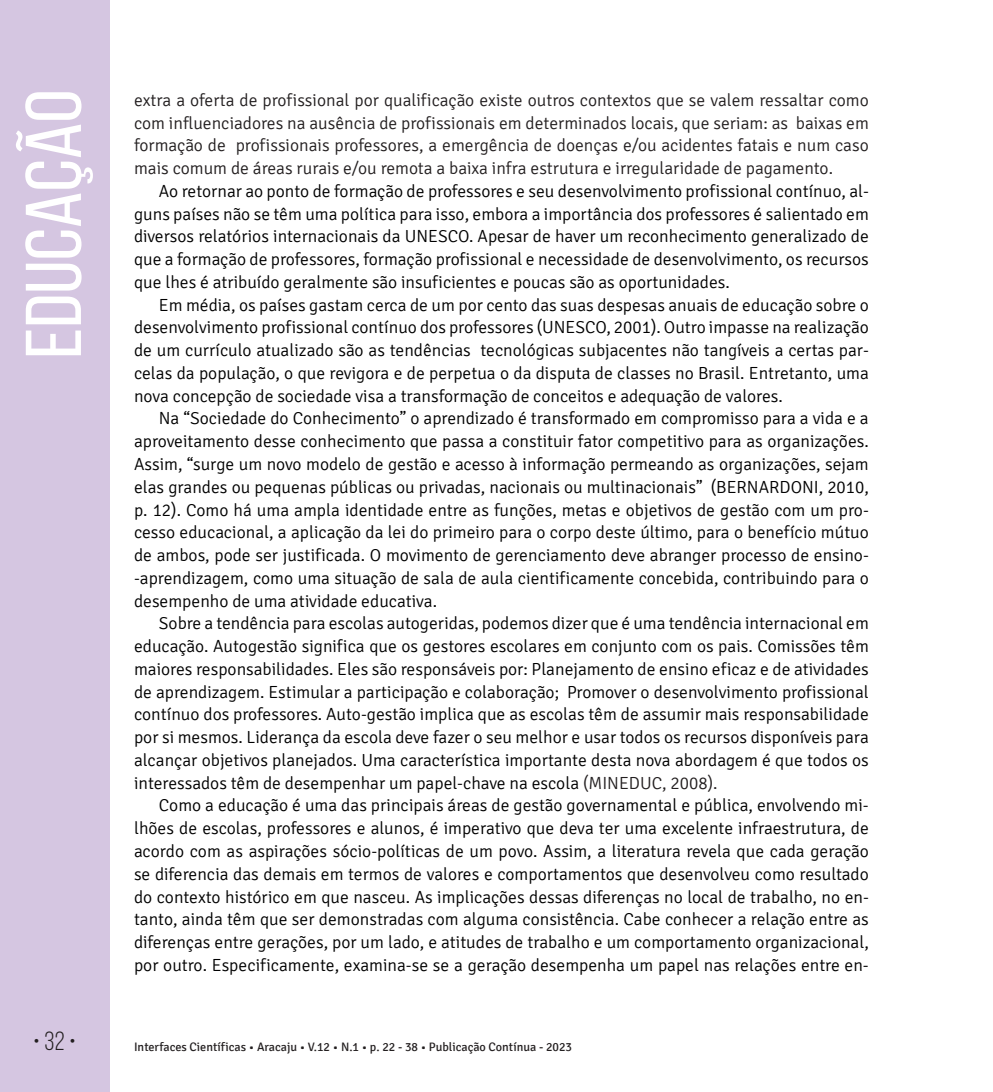
<style>
.page{position:relative;width:993px;height:1092px;background:#fff}
.page>*{position:absolute;margin:0;border:0;box-sizing:border-box;transform-origin:0 0}
.t1{font:78.75px "Bebas Neue";color:#fff;scale:1.09 1}
.t2{font:26.25px "Bebas Neue";color:#231f20}
.t3{font:300 17.5px/22.8px "Signika";color:#000001;text-align:justify}
.t4{font:300 17.5px/22.8px "Signika";color:#231f20;text-align:justify}
.t5{font:12.25px "Signika";color:#231f20}
.s1{color:#231f20}
</style>
<div class="page">
<div style="left:0;top:0;width:109px;height:1091px;background:#d5c6e1"></div>
<h1 class="t1" style="left:11px;top:358px;width:248px;rotate:-90deg">EDUCAÇÃO</h1>
<p class="t4" style="left:134px;top:89px;width:736px">extra a oferta de profissional por qualificação existe outros contextos que se valem ressaltar como com influenciadores na ausência de profissionais em determinados locais, que seriam: as baixas em formação de profissionais professores, a emergência de doenças e/ou acidentes fatais e num caso mais comum de áreas rurais e/ou remota a baixa infra estrutura e irregularidade de pagamento.</p>
<p class="t3" style="left:134px;top:180px;width:736px;text-indent:25px">Ao retornar ao ponto de formação de professores e seu desenvolvimento profissional contínuo, al&shy;guns países não se têm uma política para isso, embora a importância dos professores é salientado em diversos relatórios internacionais da UNESCO. Apesar de haver um reconhecimento generalizado de que a formação de professores, formação profissional e necessidade de desenvolvimento, os recursos que lhes é atribuído geralmente são insuficientes e poucas são as oportunidades.</p>
<p class="t3" style="left:134px;top:294px;width:736px;text-indent:25px">Em média, os países gastam cerca de um por cento das suas despesas anuais de educação sobre o desenvolvimento profissional contínuo dos professores (UNESCO, 2001). Outro impasse na realização de um currículo atualizado são as tendências tecnológicas subjacentes não tangíveis a certas par&shy;celas da população, o que revigora e de perpetua o da disputa de classes no Brasil. Entretanto, uma nova concepção de sociedade visa a transformação de conceitos e adequação de valores.</p>
<p class="t3" style="left:134px;top:407px;width:736px;text-indent:25px">Na “Sociedade do Conhecimento” o aprendizado é transformado em compromisso para a vida e a aproveitamento desse conhecimento que passa a constituir fator competitivo para as organizações.<br>Assim, “surge um novo modelo de gestão e acesso à informação permeando as organizações, sejam elas grandes ou pequenas públicas ou privadas, nacionais ou multinacionais” (BERNARDONI, 2010, p. 12). Como há uma ampla identidade entre as funções, metas e objetivos de gestão com um pro&shy;cesso educacional, a aplicação da lei do primeiro para o corpo deste último, para o benefício mútuo de ambos, pode ser justificada. O movimento de gerenciamento deve abranger processo de ensino--aprendizagem, como uma situação de sala de aula cientificamente concebida, contribuindo para o desempenho de uma atividade educativa.</p>
<p class="t3" style="left:134px;top:612px;width:736px;text-indent:25px">Sobre a tendência para escolas autogeridas, podemos dizer que é uma tendência internacional em educação. Autogestão significa que os gestores escolares em conjunto com os pais. Comissões têm maiores responsabilidades. Eles são responsáveis por: Planejamento de ensino eficaz e de atividades de aprendizagem. Estimular a participação e colaboração; Promover o desenvolvimento profissional contínuo dos professores. Auto-gestão implica que as escolas têm de assumir mais responsabilidade por si mesmos. Liderança da escola deve fazer o seu melhor e usar todos os recursos disponíveis para alcançar objetivos planejados. Uma característica importante desta nova abordagem é que todos os interessados têm de desempenhar um papel-chave na escola <span class="s1">(MINEDUC, 2008).</span></p>
<p class="t3" style="left:134px;top:794px;width:736px;text-indent:25px">Como a educação é uma das principais áreas de gestão governamental e pública, envolvendo mi&shy;lhões de escolas, professores e alunos, é imperativo que deva ter uma excelente infraestrutura, de acordo com as aspirações sócio-políticas de um povo. Assim, a literatura revela que cada geração se diferencia das demais em termos de valores e comportamentos que desenvolveu como resultado do contexto histórico em que nasceu. As implicações dessas diferenças no local de trabalho, no en&shy;tanto, ainda têm que ser demonstradas com alguma consistência. Cabe conhecer a relação entre as diferenças entre gerações, por um lado, e atitudes de trabalho e um comportamento organizacional, por outro. Especificamente, examina-se se a geração desempenha um papel nas relações entre en-</p>
<h2 class="t2" style="left:33px;top:1026px;width:45px">• 32 •</h2>
<p class="t5" style="left:134px;top:1040px;width:439px">Interfaces Científicas • Aracaju • V.12 • N.1 • p. 22 - 38 • Publicação Contínua - 2023</p>
</div>
